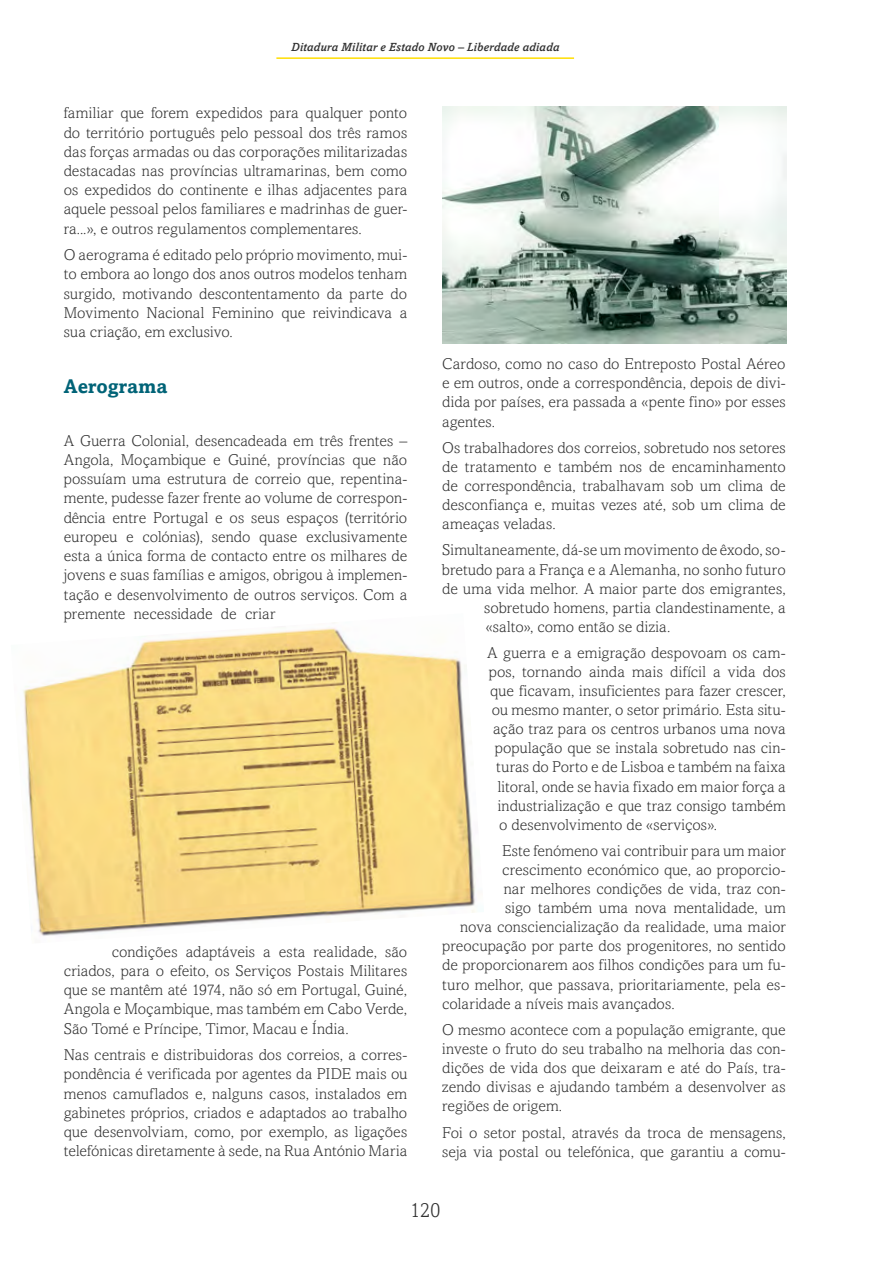
<style>
.page{position:relative;width:893px;height:1263px;background:#fff}
.page>*{position:absolute;margin:0;border:0;box-sizing:border-box;transform-origin:0 0}
.t1{font:21px "Amasis Light PL";color:#323232}
.t2{font:19.5px "Amasis Bold PL";letter-spacing:.005em;color:#006377}
.t3{font:15.75px/19.2px "Amasis Light PL";letter-spacing:.005em;color:#323232;text-align:justify}
.t4{font:12px "Amasis Medium Italic PL";letter-spacing:.01em;color:#323232}
</style>
<div class="page">
<hr style="left:276px;top:57px;width:298px;height:2px;background:#ffde00">
<img style="left:23px;top:628px;width:453px;height:308px">
<img style="left:442px;top:106px;width:345px;height:237px">
<p class="t4" style="left:291px;top:40px;width:270px">Ditadura Militar e Estado Novo – Liberdade adiada</p>
<p class="t3" style="left:64px;top:103px;width:345px">familiar que forem expedidos para qualquer ponto do território português pelo pessoal dos três ramos das forças armadas ou das corporações militarizadas destacadas nas províncias ultramarinas, bem como os expedidos do continente e ilhas adjacentes para aquele pessoal pelos familiares e madrinhas de guer&shy;ra...», e outros regulamentos complementares.</p>
<p class="t3" style="left:64px;top:245px;width:345px">O aerograma é editado pelo próprio movimento, mui&shy;to embora ao longo dos anos outros modelos tenham surgido, motivando descontentamento da parte do Movimento Nacional Feminino que reivindicava a sua criação, em exclusivo.</p>
<p class="t2" style="left:64px;top:374px;width:105px">Aerograma</p>
<p class="t3" style="left:64px;top:431px;width:345px">A Guerra Colonial, desencadeada em três frentes – Angola, Moçambique e Guiné, províncias que não possuíam uma estrutura de correio que, repentina&shy;mente, pudesse fazer frente ao volume de correspon&shy;dência entre Portugal e os seus espaços (território europeu e colónias), sendo quase exclusivamente esta a única forma de contacto entre os milhares de jovens e suas famílias e amigos, obrigou à implemen&shy;tação e desenvolvimento de outros serviços. Com a premente necessidade de criar</p>
<p class="t3" style="left:64px;top:942px;width:345px;text-indent:48px">condições adaptáveis a esta realidade, são criados, para o efeito, os Serviços Postais Militares que se mantêm até 1974, não só em Portugal, Guiné, Angola e Moçambique, mas também em Cabo Verde, São Tomé e Príncipe, Timor, Macau e Índia.</p>
<p class="t3" style="left:64px;top:1045px;width:345px">Nas centrais e distribuidoras dos correios, a corres&shy;pondência é verificada por agentes da PIDE mais ou menos camuflados e, nalguns casos, instalados em gabinetes próprios, criados e adaptados ao trabalho que desenvolviam, como, por exemplo, as ligações telefónicas diretamente à sede, na Rua António Maria</p>
<p class="t3" style="left:442px;top:354px;width:345px">Cardoso, como no caso do Entreposto Postal Aéreo e em outros, onde a correspondência, depois de divi&shy;dida por países, era passada a «pente fino» por esses agentes.</p>
<p class="t3" style="left:442px;top:438px;width:345px">Os trabalhadores dos correios, sobretudo nos setores de tratamento e também nos de encaminhamento de correspondência, trabalhavam sob um clima de desconfiança e, muitas vezes até, sob um clima de ameaças veladas.</p>
<p class="t3" style="left:442px;top:540px;width:345px">Simultaneamente, dá-se um movimento de êxodo, so-</p>
<p class="t3" style="left:442px;top:560px;width:345px">bretudo para a França e a Alemanha, no sonho futuro</p>
<p class="t3" style="left:442px;top:579px;width:345px">de uma vida melhor. A maior parte dos emigrantes,</p>
<p class="t3" style="left:484px;top:598px;width:303px">sobretudo homens, partia clandestinamente, a</p>
<p class="t3" style="left:486px;top:617px;width:186px">«salto», como então se dizia.</p>
<p class="t3" style="left:487px;top:643px;width:300px">A guerra e a emigração despovoam os cam-</p>
<p class="t3" style="left:489px;top:662px;width:298px">pos, tornando ainda mais difícil a vida dos</p>
<p class="t3" style="left:490px;top:681px;width:297px">que ficavam, insuficientes para fazer crescer,</p>
<p class="t3" style="left:492px;top:700px;width:296px">ou mesmo manter, o setor primário. Esta situ-</p>
<p class="t3" style="left:493px;top:719px;width:294px">ação traz para os centros urbanos uma nova</p>
<p class="t3" style="left:495px;top:738px;width:292px">população que se instala sobretudo nas cin-</p>
<p class="t3" style="left:496px;top:757px;width:291px">turas do Porto e de Lisboa e também na faixa</p>
<p class="t3" style="left:498px;top:777px;width:289px">litoral, onde se havia fixado em maior força a</p>
<p class="t3" style="left:498px;top:796px;width:289px">industrialização e que traz consigo também</p>
<p class="t3" style="left:499px;top:815px;width:219px">o desenvolvimento de «serviços».</p>
<p class="t3" style="left:502px;top:841px;width:285px">Este fenómeno vai contribuir para um maior</p>
<p class="t3" style="left:502px;top:860px;width:285px">crescimento económico que, ao proporcio-</p>
<p class="t3" style="left:504px;top:879px;width:284px">nar melhores condições de vida, traz con-</p>
<p class="t3" style="left:505px;top:898px;width:282px">sigo também uma nova mentalidade, um</p>
<p class="t3" style="left:460px;top:917px;width:327px">nova consciencialização da realidade, uma maior</p>
<p class="t3" style="left:442px;top:936px;width:345px">preocupação por parte dos progenitores, no sentido</p>
<p class="t3" style="left:442px;top:955px;width:345px">de proporcionarem aos filhos condições para um fu-</p>
<p class="t3" style="left:442px;top:975px;width:345px">turo melhor, que passava, prioritariamente, pela es-</p>
<p class="t3" style="left:442px;top:994px;width:234px">colaridade a níveis mais avançados.</p>
<p class="t3" style="left:442px;top:1020px;width:345px">O mesmo acontece com a população emigrante, que investe o fruto do seu trabalho na melhoria das con&shy;dições de vida dos que deixaram e até do País, tra&shy;zendo divisas e ajudando também a desenvolver as regiões de origem.</p>
<p class="t3" style="left:442px;top:1123px;width:345px">Foi o setor postal, através da troca de mensagens, seja via postal ou telefónica, que garantiu a comu-</p>
<h1 class="t1" style="left:410px;top:1198px;width:32px">120</h1>
</div>
